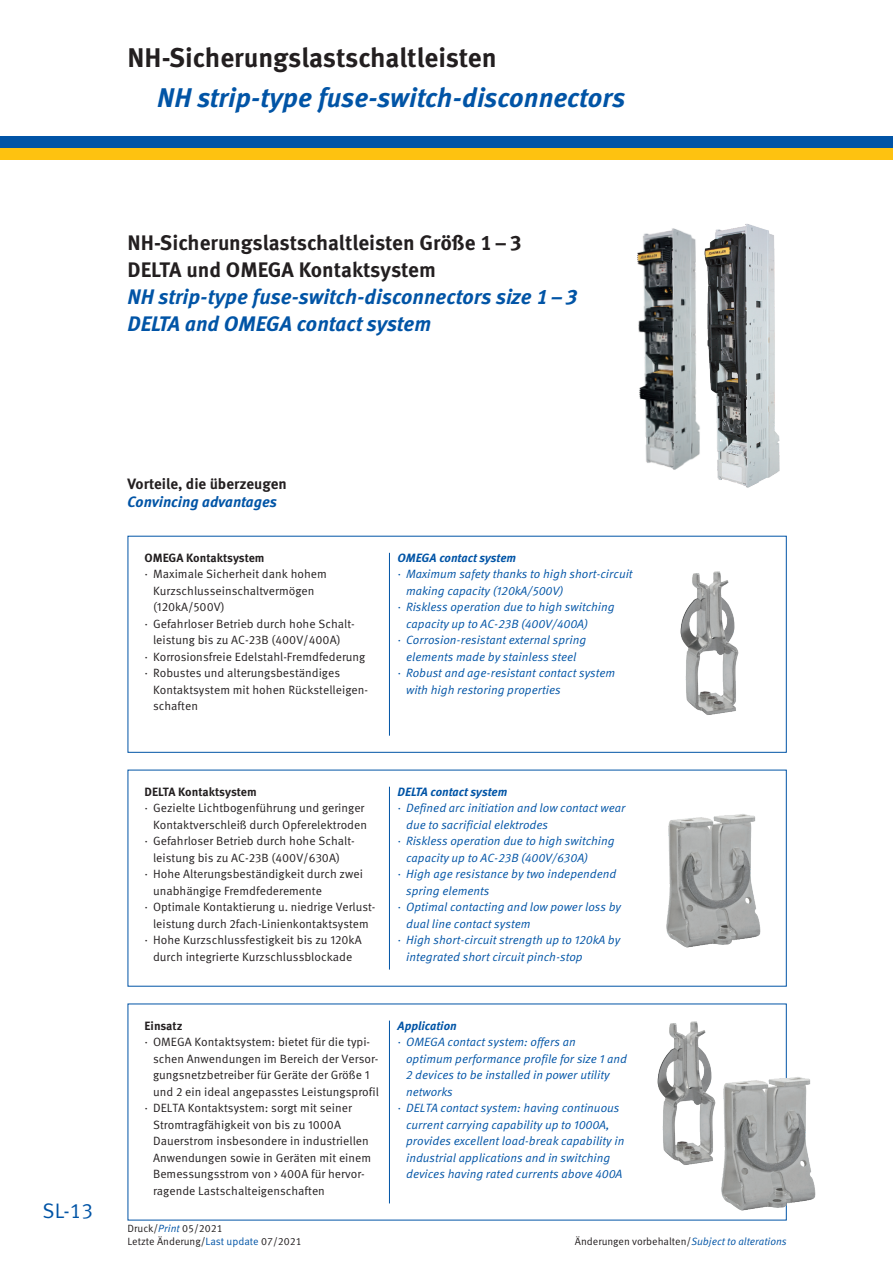
<style>
.page{position:relative;width:893px;height:1263px;background:#fff}
.page>*{position:absolute;margin:0;border:0;box-sizing:border-box;transform-origin:0 0}
.t1{font:italic 700 27px "Meta Pro";color:#0154a6}
.t2{font:700 27px "Meta Pro";letter-spacing:-.005em;color:#231f20}
.t3{font:italic 700 21px/27px "Meta Pro";color:#0154a6}
.t4{font:700 21px/27px "Meta Pro";letter-spacing:-.005em;color:#231f20}
.t5{font:21px "Meta Pro";color:#0154a6}
.t6{font:700 15px "Meta Pro";color:#231f20}
.t7{font:italic 700 15px "Meta Pro";color:#0154a6}
.t8{font:12px "Meta Pro";color:#231f20}
.t9{font:italic 12px "Meta Pro";color:#0154a6}
.t10{font:italic 700 12px "Meta Pro";color:#0154a6}
.t11{font:700 12px "Meta Pro";color:#231f20}
.t12{font:10.5px/12.6px "Meta Pro";color:#231f20}
.s1{font-style:italic;color:#0154a6}
.s2{color:#0154a6}
</style>
<div class="page">
<div style="left:0;top:136px;width:893px;height:12px;background:#0154a6"></div>
<div style="left:0;top:148px;width:893px;height:11px;background:#fec210"></div>
<img style="left:637px;top:228px;width:57px;height:242px">
<img style="left:694px;top:224px;width:86px;height:264px">
<div style="left:128px;top:536px;width:659px;height:217px;border:1px solid #0154a6"></div>
<img style="left:666px;top:814px;width:95px;height:134px">
<img style="left:721px;top:1058px;width:95px;height:159px">
<img style="left:657px;top:1021px;width:72px;height:152px">
<img style="left:680px;top:571px;width:59px;height:144px">
<hr style="left:389px;top:553px;width:1px;height:183px;background:#0154a6">
<hr style="left:389px;top:787px;width:1px;height:182px;background:#0154a6">
<hr style="left:389px;top:1020px;width:1px;height:183px;background:#0154a6">
<h1 class="t2" style="left:128px;top:41px;width:371px">NH-Sicherungslastschaltleisten</h1>
<h1 class="t1" style="left:157px;top:81px;width:470px">NH strip-type fuse-switch-disconnectors</h1>
<h2 class="t4" style="left:127px;top:229px;width:396px">NH-Sicherungslastschaltleisten Größe 1–3<br>DELTA und OMEGA Kontaktsystem</h2>
<h2 class="t3" style="left:127px;top:283px;width:451px">NH strip-type fuse-switch-disconnectors size 1–3<br>DELTA and OMEGA contact system</h2>
<h2 class="t5" style="left:43px;top:1198px;width:53px">SL-13</h2>
<p class="t6" style="left:128px;top:474px;width:161px">Vorteile, die überzeugen</p>
<p class="t7" style="left:128px;top:492px;width:151px">Convincing advantages</p>
<p class="t11" style="left:145px;top:550px;width:122px">OMEGA Kontaktsystem</p>
<p class="t8" style="left:145px;top:567px;width:184px">· Maximale Sicherheit dank hohem</p>
<p class="t8" style="left:153px;top:583px;width:163px">Kurzschlusseinschaltvermögen</p>
<p class="t8" style="left:153px;top:600px;width:73px">(120kA/500V)</p>
<p class="t8" style="left:145px;top:616px;width:210px">· Gefahrloser Betrieb durch hohe Schalt-</p>
<p class="t8" style="left:153px;top:633px;width:189px">leistung bis zu AC-23B (400V/400A)</p>
<p class="t8" style="left:145px;top:649px;width:222px">· Korrosionsfreie Edelstahl-Fremdfederung</p>
<p class="t8" style="left:145px;top:666px;width:197px">· Robustes und alterungsbeständiges</p>
<p class="t8" style="left:153px;top:682px;width:216px">Kontaktsystem mit hohen Rückstelleigen-</p>
<p class="t8" style="left:153px;top:699px;width:46px">schaften</p>
<p class="t10" style="left:398px;top:550px;width:120px">OMEGA contact system</p>
<p class="t9" style="left:398px;top:567px;width:236px">· Maximum safety thanks to high short-circuit</p>
<p class="t9" style="left:406px;top:584px;width:159px">making capacity (120kA/500V)</p>
<p class="t9" style="left:398px;top:600px;width:219px">· Riskless operation due to high switching</p>
<p class="t9" style="left:406px;top:617px;width:183px">capacity up to AC-23B (400V/400A)</p>
<p class="t9" style="left:398px;top:633px;width:190px">· Corrosion-resistant external spring</p>
<p class="t9" style="left:406px;top:650px;width:172px">elements made by stainless steel</p>
<p class="t9" style="left:398px;top:666px;width:219px">· Robust and age-resistant contact system</p>
<p class="t9" style="left:406px;top:683px;width:156px">with high restoring properties</p>
<p class="t11" style="left:145px;top:784px;width:114px">DELTA Kontaktsystem</p>
<p class="t8" style="left:145px;top:801px;width:221px">· Gezielte Lichtbogenführung und geringer</p>
<p class="t8" style="left:153px;top:817px;width:215px">Kontaktverschleiß durch Opferelektroden</p>
<p class="t8" style="left:145px;top:834px;width:210px">· Gefahrloser Betrieb durch hohe Schalt-</p>
<p class="t8" style="left:153px;top:850px;width:188px">leistung bis zu AC-23B (400V/630A)</p>
<p class="t8" style="left:145px;top:867px;width:220px">· Hohe Alterungsbeständigkeit durch zwei</p>
<p class="t8" style="left:153px;top:883px;width:170px">unabhängige Fremdfederemente</p>
<p class="t8" style="left:145px;top:900px;width:232px">· Optimale Kontaktierung u. niedrige Verlust-</p>
<p class="t8" style="left:153px;top:916px;width:217px">leistung durch 2fach-Linienkontaktsystem</p>
<p class="t8" style="left:145px;top:933px;width:219px">· Hohe Kurzschlussfestigkeit bis zu 120kA</p>
<p class="t8" style="left:153px;top:949px;width:201px">durch integrierte Kurzschlussblockade</p>
<p class="t10" style="left:398px;top:784px;width:111px">DELTA contact system</p>
<p class="t9" style="left:398px;top:801px;width:230px">· Defined arc initiation and low contact wear</p>
<p class="t9" style="left:406px;top:817px;width:144px">due to sacrificial elektrodes</p>
<p class="t9" style="left:398px;top:834px;width:219px">· Riskless operation due to high switching</p>
<p class="t9" style="left:406px;top:850px;width:184px">capacity up to AC-23B (400V/630A)</p>
<p class="t9" style="left:398px;top:867px;width:220px">· High age resistance by two independend</p>
<p class="t9" style="left:406px;top:883px;width:85px">spring elements</p>
<p class="t9" style="left:398px;top:900px;width:225px">· Optimal contacting and low power loss by</p>
<p class="t9" style="left:406px;top:916px;width:126px">dual line contact system</p>
<p class="t9" style="left:398px;top:933px;width:224px">· High short-circuit strength up to 120kA by</p>
<p class="t9" style="left:406px;top:949px;width:178px">integrated short circuit pinch-stop</p>
<p class="t11" style="left:145px;top:1018px;width:39px">Einsatz</p>
<p class="t8" style="left:145px;top:1035px;width:227px">· OMEGA Kontaktsystem: bietet für die typi-</p>
<p class="t8" style="left:153px;top:1051px;width:227px">schen Anwendungen im Bereich der Versor-</p>
<p class="t8" style="left:153px;top:1068px;width:218px">gungsnetzbetreiber für Geräte der Größe 1</p>
<p class="t8" style="left:153px;top:1084px;width:227px">und 2 ein ideal angepasstes Leistungsprofil</p>
<p class="t8" style="left:145px;top:1101px;width:209px">· DELTA Kontaktsystem: sorgt mit seiner</p>
<p class="t8" style="left:153px;top:1117px;width:189px">Stromtragfähigkeit von bis zu 1000A</p>
<p class="t8" style="left:153px;top:1134px;width:217px">Dauerstrom insbesondere in industriellen</p>
<p class="t8" style="left:153px;top:1150px;width:220px">Anwendungen sowie in Geräten mit einem</p>
<p class="t8" style="left:153px;top:1167px;width:212px">Bemessungsstrom von &gt; 400A für hervor-</p>
<p class="t8" style="left:153px;top:1183px;width:173px">ragende Lastschalteigenschaften</p>
<p class="t10" style="left:398px;top:1018px;width:61px">Application</p>
<p class="t9" style="left:398px;top:1035px;width:180px">· OMEGA contact system: offers an</p>
<p class="t9" style="left:406px;top:1051px;width:222px">optimum performance profile for size 1 and</p>
<p class="t9" style="left:406px;top:1068px;width:205px">2 devices to be installed in power utility</p>
<p class="t9" style="left:406px;top:1084px;width:48px">networks</p>
<p class="t9" style="left:398px;top:1101px;width:223px">· DELTA contact system: having continuous</p>
<p class="t9" style="left:406px;top:1117px;width:205px">current carrying capability up to 1000A,</p>
<p class="t9" style="left:406px;top:1134px;width:220px">provides excellent load-break capability in</p>
<p class="t9" style="left:406px;top:1150px;width:206px">industrial applications and in switching</p>
<p class="t9" style="left:406px;top:1167px;width:218px">devices having rated currents above 400A</p>
<p class="t12" style="left:128px;top:1222px;width:176px">Druck/<span class="s1">Print</span> 05/2021<br>Letzte Änderung/<span class="s2">Last update</span> 07/2021</p>
<p class="t12" style="left:575px;top:1235px;width:213px">Änderungen vorbehalten/<span class="s1">Subject to alterations</span></p>
</div>
